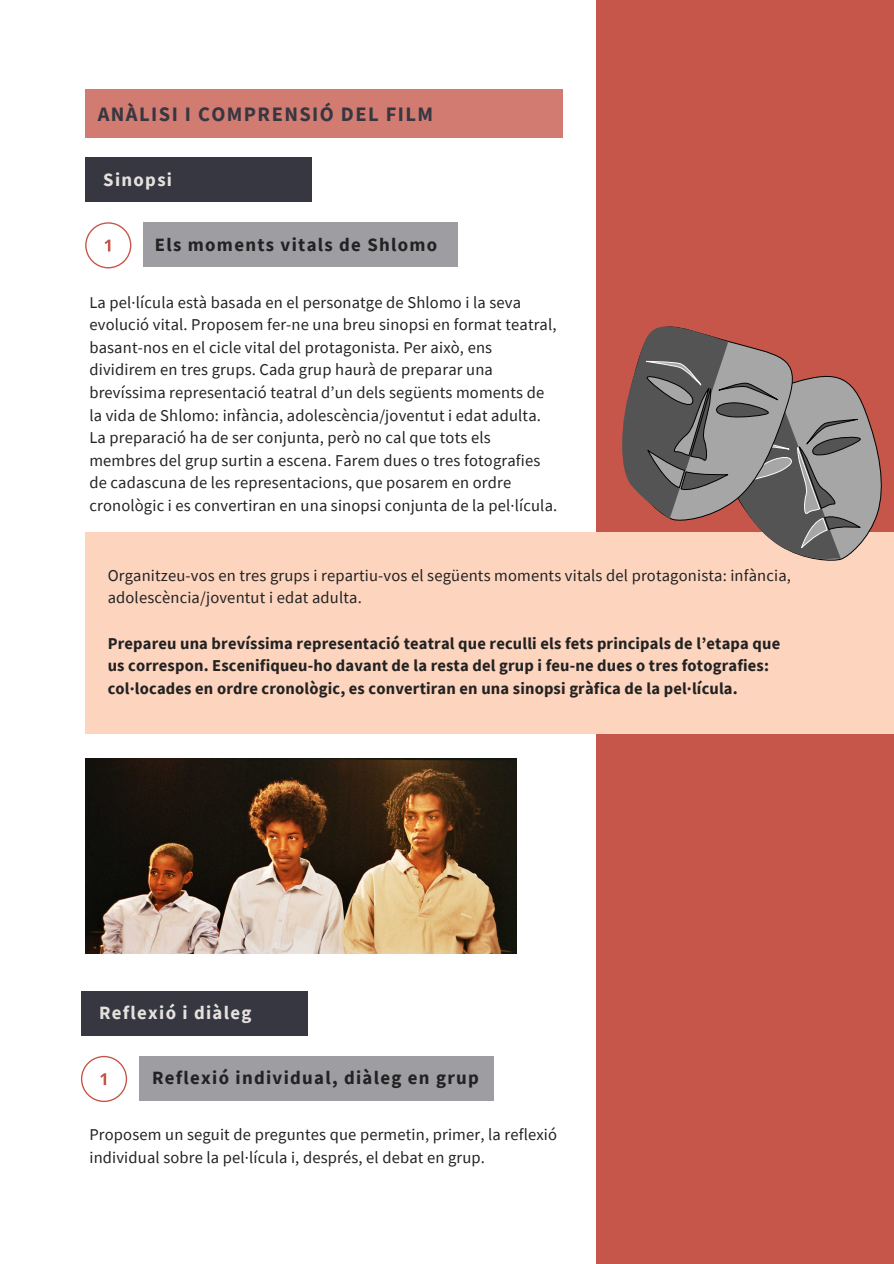
<style>
.page{position:relative;width:894px;height:1264px;background:#fff}
.page>*{position:absolute;margin:0;border:0;box-sizing:border-box;transform-origin:0 0}
.t1{font:700 20.55px "Source Sans Pro";letter-spacing:.07em;color:#373741}
.t2{font:700 18.75px "Source Sans Pro";letter-spacing:.07em;color:#222}
.t3{font:700 18.75px "Source Sans Pro";letter-spacing:.07em;color:#e5e2de}
.t4{font:16.5px/22.5px "Source Sans Pro";letter-spacing:.01em;color:#222}
.t5{font:700 16.5px/22.5px "Source Sans Pro";letter-spacing:.01em;color:#222}
</style>
<div class="page">
<div style="left:596px;top:0;width:297px;height:1263px;background:#c55649"></div>
<div style="left:85px;top:89px;width:477px;height:49px;background:#d17b71"></div>
<div style="left:85px;top:157px;width:226px;height:45px;background:#373741"></div>
<svg style="left:85px;top:222px;width:46px;height:46px"></svg>
<div style="left:144px;top:222px;width:314px;height:45px;background:#9d9da2"></div>
<div style="left:85px;top:532px;width:808px;height:202px;background:#fdd4be"></div>
<div style="left:81px;top:990px;width:226px;height:45px;background:#373741"></div>
<svg style="left:81px;top:1055px;width:46px;height:47px"></svg>
<div style="left:139px;top:1055px;width:354px;height:45px;background:#9d9da2"></div>
<img style="left:86px;top:758px;width:430px;height:195px">
<svg style="left:622px;top:326px;width:260px;height:235px"></svg>
<p class="t1" style="left:98px;top:101px;width:337px">ANÀLISI I COMPRENSIÓ DEL FILM</p>
<p class="t3" style="left:103px;top:167px;width:70px">Sinopsi</p>
<p class="t2" style="left:155px;top:232px;width:284px">Els moments vitals de Shlomo</p>
<p class="t4" style="left:89px;top:291px;width:469px">La pel·lícula està basada en el personatge de Shlomo i la seva evolució vital. Proposem fer-ne una breu sinopsi en format teatral, basant-nos en el cicle vital del protagonista. Per això, ens dividirem en tres grups. Cada grup haurà de preparar una brevíssima representació teatral d’un dels següents moments de la vida de Shlomo: infància, adolescència/joventut i edat adulta.<br>La preparació ha de ser conjunta, però no cal que tots els membres del grup surtin a escena. Farem dues o tres fotografies de cadascuna de les representacions, que posarem en ordre cronològic i es convertiran en una sinopsi conjunta de la pel·lícula.</p>
<p class="t4" style="left:108px;top:564px;width:684px">Organitzeu-vos en tres grups i repartiu-vos el següents moments vitals del protagonista: infància, adolescència/joventut i edat adulta.</p>
<p class="t5" style="left:108px;top:631px;width:673px">Prepareu una brevíssima representació teatral que reculli els fets principals de l’etapa que us correspon. Escenifiqueu-ho davant de la resta del grup i feu-ne dues o tres fotografies: col·locades en ordre cronològic, es convertiran en una sinopsi gràfica de la pel·lícula.</p>
<p class="t3" style="left:99px;top:1000px;width:154px">Reflexió i diàleg</p>
<p class="t2" style="left:152px;top:1065px;width:328px">Reflexió individual, diàleg en grup</p>
<p class="t4" style="left:89px;top:1122px;width:469px">Proposem un seguit de preguntes que permetin, primer, la reflexió individual sobre la pel·lícula i, després, el debat en grup.</p>
</div>
